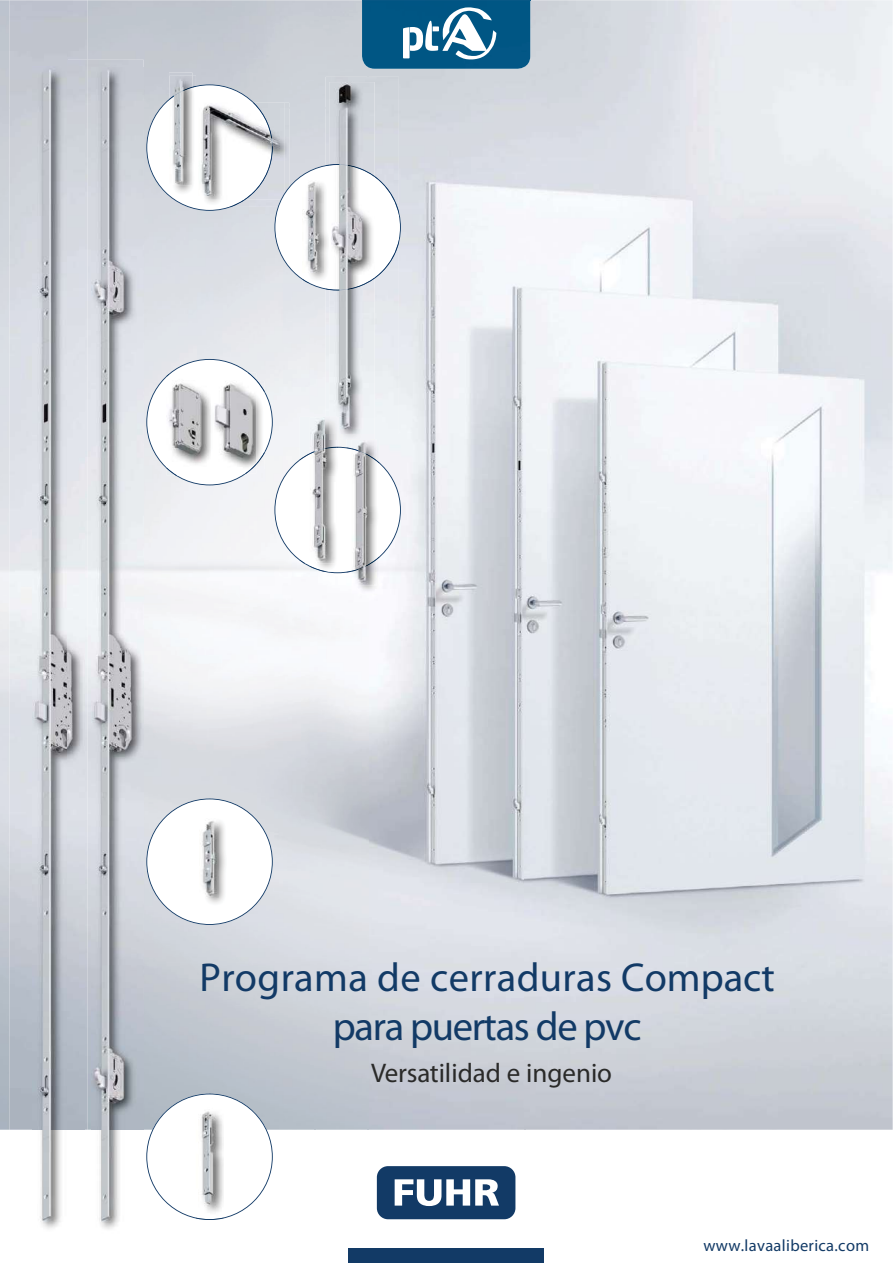
<style>
.page{position:relative;width:893px;height:1263px;background:#fff}
.page>*{position:absolute;margin:0;border:0;box-sizing:border-box;transform-origin:0 0}
.t1{font:40.5px/49.5px "Free Set";color:#123a66;text-align:center}
.t2{font:27px "Free Set";color:#2a2a29}
.t3{font:16.5px "Free Set";letter-spacing:.02em;color:#123a66}
</style>
<div class="page">
<img style="left:526px;top:0;width:367px;height:1130px">
<img style="left:367px;top:69px;width:159px;height:1061px">
<div style="left:362px;top:0;width:168px;height:69px;background:#005684"></div>
<div style="left:349px;top:1248px;width:195px;height:15px;background:#123a66"></div>
<div style="left:377px;top:1166px;width:138px;height:53px;background:#123a66;border-radius:11px"></div>
<svg style="left:395px;top:1179px;width:104px;height:27px"></svg>
<svg style="left:146px;top:1094px;width:127px;height:125px"></svg>
<img style="left:224px;top:1109px;width:1px;height:106px">
<img style="left:196px;top:1108px;width:28px;height:109px">
<img style="left:196px;top:1217px;width:28px;height:3px">
<img style="left:352px;top:573px;width:27px;height:21px">
<img style="left:352px;top:573px;width:25px;height:13px">
<svg style="left:146px;top:799px;width:127px;height:126px"></svg>
<img style="left:200px;top:817px;width:27px;height:89px">
<img style="left:199px;top:818px;width:19px;height:79px">
<svg style="left:146px;top:76px;width:255px;height:215px"></svg>
<img style="left:301px;top:180px;width:23px;height:92px">
<div style="left:326px;top:290px;width:73px;height:69px;background:#e5e9ef"></div>
<div style="left:326px;top:77px;width:73px;height:88px;background:#d2d7dd"></div>
<img style="left:326px;top:165px;width:73px;height:125px">
<img style="left:329px;top:291px;width:46px;height:68px">
<svg style="left:146px;top:359px;width:255px;height:214px"></svg>
<img style="left:329px;top:82px;width:46px;height:82px">
<img style="left:329px;top:164px;width:46px;height:127px">
<img style="left:9px;top:0;width:79px;height:1130px">
<img style="left:32px;top:67px;width:36px;height:1162px">
<img style="left:68px;top:60px;width:76px;height:1070px">
<img style="left:91px;top:67px;width:52px;height:1162px">
<svg style="left:403px;top:7px;width:94px;height:53px"></svg>
<p class="t1" style="left:199px;top:955px;width:577px">Programa de cerraduras Compact para puertas de pvc</p>
<p class="t2" style="left:371px;top:1063px;width:242px">Versatilidad e ingenio</p>
<p class="t3" style="left:703px;top:1240px;width:167px">www.lavaaliberica.com</p>
</div>
